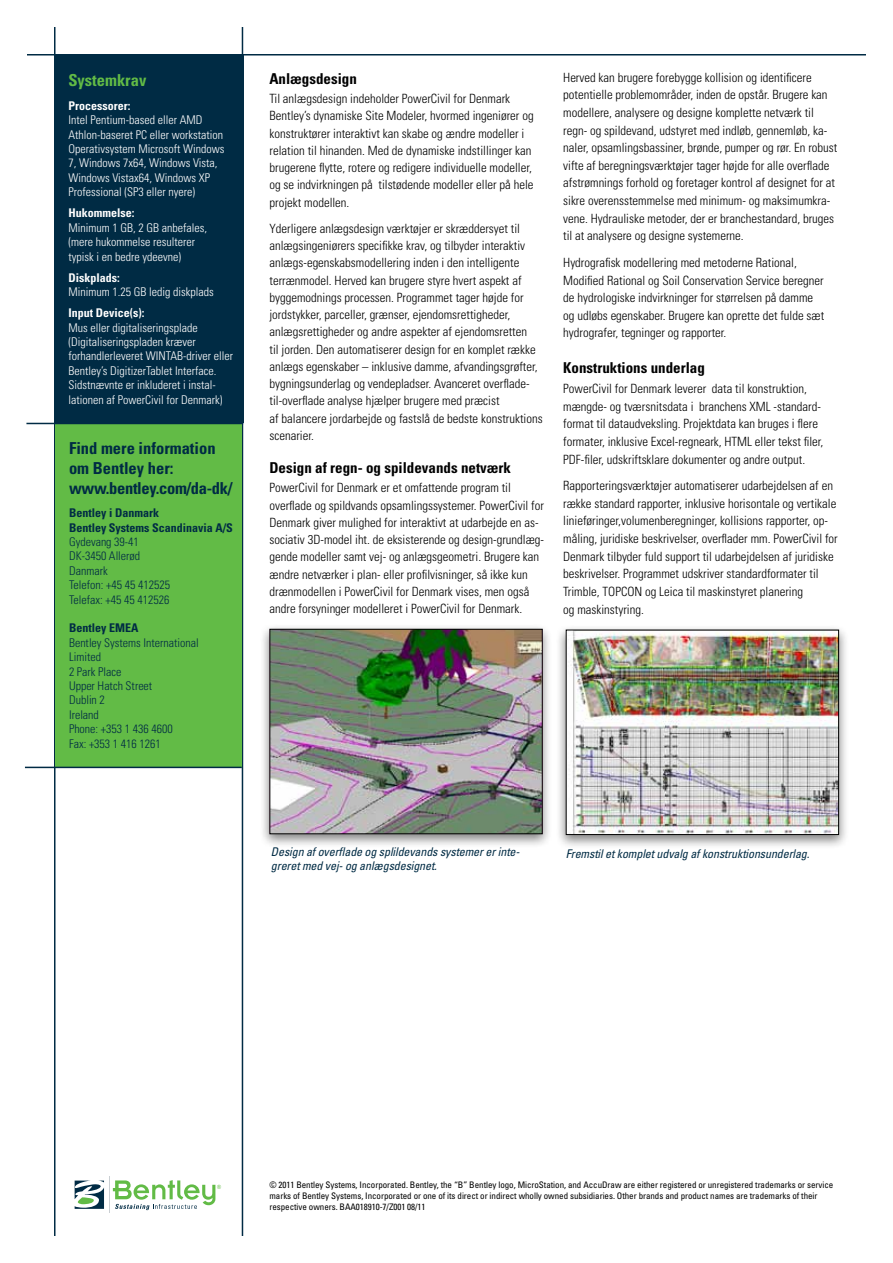
<style>
.page{position:relative;width:893px;height:1263px;background:#fff}
.page>*{position:absolute;margin:0;border:0;box-sizing:border-box;transform-origin:0 0}
.t1{font:700 condensed 16.5px/19.8px "Univers";color:#002b44}
.t2{font:700 condensed 16.5px "Univers";color:#62bb46}
.t3{font:700 condensed 15px "Univers";color:#000}
.t4{font:300 condensed 12.75px/17.2px "Univers";color:#000}
.t5{font:300 condensed 12px/14.4px "Univers";color:#fff}
.t6{font:300 condensed 12px/14.4px "Univers";color:#002b44}
.t7{font:italic condensed 12px/14.4px "Univers";letter-spacing:-.01em;color:#002b44}
.t8{font:700 condensed 12px/14.4px "Univers";color:#002b44}
.t9{font:700 condensed 12px "Univers";color:#fff}
.t10{font:condensed 9px/10.8px "Univers";letter-spacing:-.005em;color:#000}
</style>
<div class="page">
<hr style="left:27px;top:54px;width:839px;height:2px;background:#002b44">
<hr style="left:54px;top:27px;width:2px;height:1209px;background:#002b44">
<hr style="left:242px;top:27px;width:1px;height:1209px;background:#002b44">
<hr style="left:109px;top:1176px;width:1px;height:36px;background:#cacfd3">
<svg style="left:75px;top:1180px;width:29px;height:29px"></svg>
<svg style="left:113px;top:1180px;width:108px;height:30px"></svg>
<div style="left:56px;top:169px;width:186px;height:599px;background:#62bb46"></div>
<hr style="left:25px;top:767px;width:217px;height:1px;background:#002b44">
<div style="left:55px;top:55px;width:188px;height:368px;background:#002b44"></div>
<hr style="left:26px;top:423px;width:217px;height:1px;background:#002b44">
<div style="left:259px;top:623px;width:294px;height:226px;background:#000;opacity:.5"></div>
<img style="left:269px;top:628px;width:274px;height:206px">
<div style="left:556px;top:624px;width:293px;height:226px;background:#000;opacity:.5"></div>
<img style="left:565px;top:629px;width:274px;height:206px">
<p class="t2" style="left:68px;top:70px;width:79px">Systemkrav</p>
<p class="t9" style="left:68px;top:98px;width:63px">Processorer:</p>
<p class="t5" style="left:68px;top:113px;width:157px">Intel Pentium-based eller AMD<br>Athlon-baseret PC eller workstation<br>Operativsystem Microsoft Windows<br>7, Windows 7x64, Windows Vista,<br>Windows Vistax64, Windows XP<br>Professional (SP3 eller nyere)</p>
<p class="t9" style="left:68px;top:206px;width:67px">Hukommelse:</p>
<p class="t5" style="left:68px;top:220px;width:140px">Minimum 1 GB, 2 GB anbefales, (mere hukommelse resulterer typisk i en bedre ydeevne)</p>
<p class="t9" style="left:68px;top:270px;width:53px">Diskplads:</p>
<p class="t5" style="left:68px;top:285px;width:147px">Minimum 1.25 GB ledig diskplads</p>
<p class="t9" style="left:68px;top:306px;width:77px">Input Device(s):</p>
<p class="t5" style="left:68px;top:320px;width:166px">Mus eller digitaliseringsplade (Digitaliseringspladen kræver forhandlerleveret WINTAB-driver eller Bentley’s DigitizerTablet Interface.<br>Sidstnævnte er inkluderet i instal&shy;lationen af PowerCivil for Denmark)</p>
<p class="t1" style="left:69px;top:438px;width:165px">Find mere information om Bentley her: www.bentley.com/da-dk/</p>
<p class="t8" style="left:69px;top:506px;width:165px">Bentley i Danmark<br>Bentley Systems Scandinavia A/S</p>
<p class="t6" style="left:69px;top:534px;width:103px">Gydevang 39-41<br>DK-3450 Allerød<br>Danmark<br>Telefon: +45 45 412525<br>Telefax: +45 45 412526</p>
<p class="t8" style="left:69px;top:621px;width:64px">Bentley EMEA</p>
<p class="t6" style="left:69px;top:635px;width:131px">Bentley Systems International<br>Limited<br>2 Park Place<br>Upper Hatch Street<br>Dublin 2<br>Ireland<br>Phone: +353 1 436 4600<br>Fax: +353 1 416 1261</p>
<p class="t3" style="left:269px;top:69px;width:89px">Anlægsdesign</p>
<p class="t4" style="left:269px;top:90px;width:266px">Til anlægsdesign indeholder PowerCivil for Denmark Bentley’s dynamiske Site Modeler, hvormed ingeniører og konstruktører interaktivt kan skabe og ændre modeller i relation til hinanden. Med de dynamiske indstillinger kan brugerene flytte, rotere og redigere individuelle modeller, og se indvirkningen på tilstødende modeller eller på hele projekt modellen.</p>
<p class="t4" style="left:269px;top:220px;width:275px">Yderligere anlægsdesign værktøjer er skræddersyet til anlægsingeniørers specifikke krav, og tilbyder interaktiv anlægs-egenskabsmodellering inden i den intelligente terrænmodel. Herved kan brugere styre hvert aspekt af byggemodnings processen. Programmet tager højde for jordstykker, parceller, grænser, ejendomsrettigheder, anlægsrettigheder og andre aspekter af ejendomsretten<br>til jorden. Den automatiserer design for en komplet række anlægs egenskaber – inklusive damme, afvandingsgrøfter, bygningsunderlag og vendepladser. Avanceret overflade&shy;til-overflade analyse hjælper brugere med præcist<br>af balancere jordarbejde og fastslå de bedste konstruktions scenarier.</p>
<p class="t3" style="left:269px;top:458px;width:243px">Design af regn- og spildevands netværk</p>
<p class="t4" style="left:269px;top:479px;width:276px">PowerCivil for Denmark er et omfattende program til overflade og spildvands opsamlingssystemer. PowerCivil for Denmark giver mulighed for interaktivt at udarbejde en as&shy;sociativ 3D-model iht. de eksisterende og design-grundlæg&shy;gende modeller samt vej- og anlægsgeometri. Brugere kan ændre netværker i plan- eller profilvisninger, så ikke kun drænmodellen i PowerCivil for Denmark vises, men også andre forsyninger modelleret i PowerCivil for Denmark.</p>
<p class="t4" style="left:563px;top:68px;width:276px">Herved kan brugere forebygge kollision og identificere potentielle problemområder, inden de opstår. Brugere kan modellere, analysere og designe komplette netværk til regn- og spildevand, udstyret med indløb, gennemløb, ka&shy;naler, opsamlingsbassiner, brønde, pumper og rør. En robust vifte af beregningsværktøjer tager højde for alle overflade afstrømnings forhold og foretager kontrol af designet for at sikre overensstemmelse med minimum- og maksimumkra&shy;vene. Hydrauliske metoder, der er branchestandard, bruges til at analysere og designe systemerne.</p>
<p class="t4" style="left:563px;top:254px;width:263px">Hydrografisk modellering med metoderne Rational, Modified Rational og Soil Conservation Service beregner de hydrologiske indvirkninger for størrelsen på damme og udløbs egenskaber. Brugere kan oprette det fulde sæt hydrografer, tegninger og rapporter.</p>
<p class="t3" style="left:563px;top:359px;width:143px">Konstruktions underlag</p>
<p class="t4" style="left:563px;top:380px;width:262px">PowerCivil for Denmark leverer data til konstruktion, mængde- og tværsnitsdata i branchens XML -standard&shy;format til dataudveksling. Projektdata kan bruges i flere formater, inklusive Excel-regneark, HTML eller tekst filer, PDF-filer, udskriftsklare dokumenter og andre output.</p>
<p class="t4" style="left:563px;top:477px;width:276px">Rapporteringsværktøjer automatiserer udarbejdelsen af en række standard rapporter, inklusive horisontale og vertikale linieføringer,volumenberegninger, kollisions rapporter, op&shy;måling, juridiske beskrivelser, overflader mm. PowerCivil for Denmark tilbyder fuld support til udarbejdelsen af juridiske beskrivelser. Programmet udskriver standardformater til Trimble, TOPCON og Leica til maskinstyret planering<br>og maskinstyring.</p>
<p class="t7" style="left:271px;top:844px;width:250px">Design af overflade og splildevands systemer er inte&shy;greret med vej- og anlægsdesignet.</p>
<p class="t7" style="left:566px;top:846px;width:245px">Fremstil et komplet udvalg af konstruktionsunderlag.</p>
<p class="t10" style="left:269px;top:1179px;width:565px">© 2011 Bentley Systems, Incorporated. Bentley, the “B” Bentley logo, MicroStation, and AccuDraw are either registered or unregistered trademarks or service marks of Bentley Systems, Incorporated or one of its direct or indirect wholly owned subsidiaries. Other brands and product names are trademarks of their respective owners. BAA018910-7/Z001 08/11</p>
</div>
